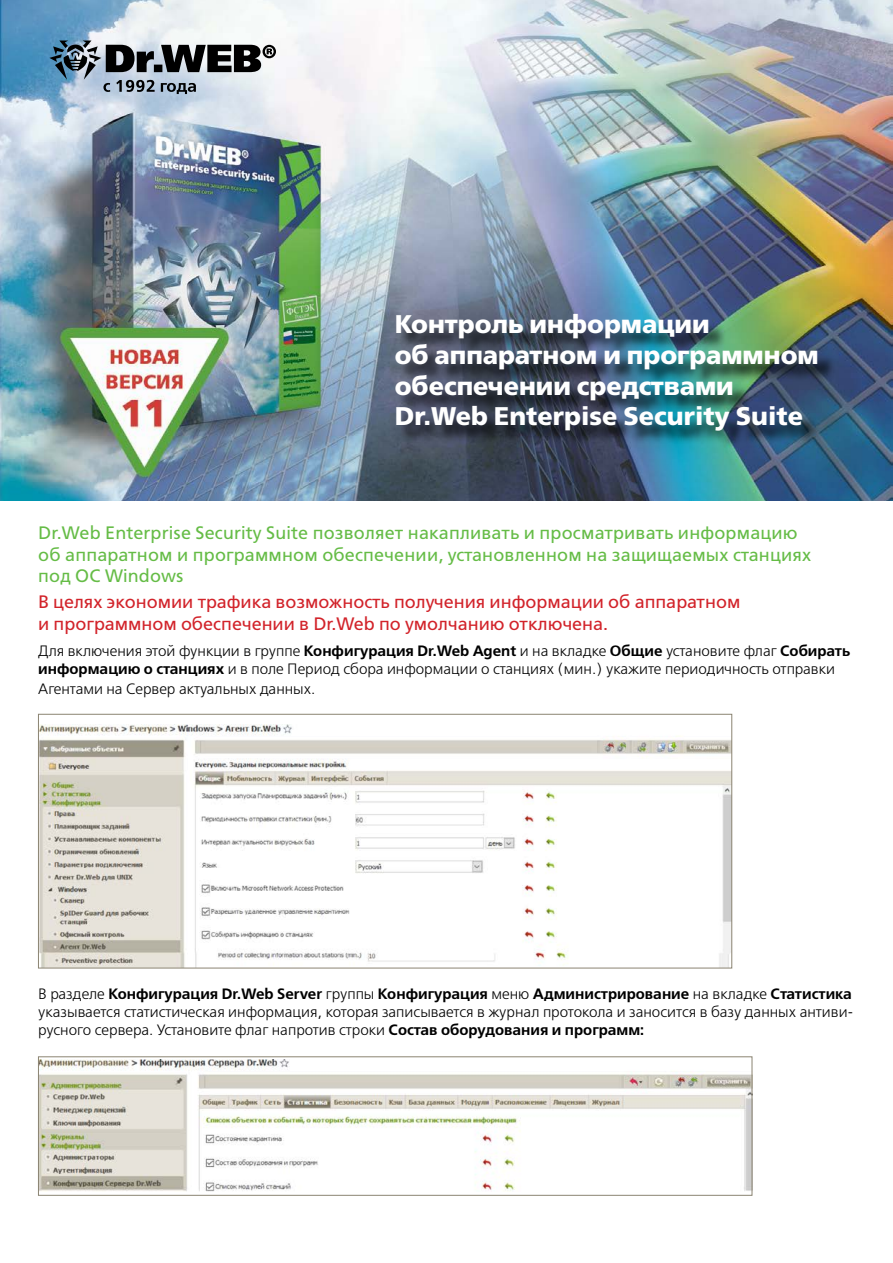
<style>
.page{position:relative;width:893px;height:1263px;background:#fff}
.page>*{position:absolute;margin:0;border:0;box-sizing:border-box;transform-origin:0 0}
.text13{font:700 25.5px/30.6px "Free Set";color:#fff}
._1{font:18px/21.6px "Free Set";letter-spacing:.01em;color:#65bc46}
._1-2{font:18px/21.6px "Free Set";color:#d2232a}
._1-3{font:300 15px/18px "Free Set";color:#000}
.s1{font-weight:600}
</style>
<div class="page">
<img style="left:40px;top:724px;width:690px;height:242px">
<div style="left:38px;top:714px;width:694px;height:254px;border:1px solid #8b8472"></div>
<img style="left:40px;top:1059px;width:710px;height:133px">
<div style="left:38px;top:1056px;width:714px;height:139px;border:1px solid #8b8472"></div>
<img style="left:0;top:0;width:893px;height:501px">
<svg style="left:49px;top:41px;width:227px;height:53px;background:#838e97"></svg>
<div style="left:398px;top:316px;width:438px;height:133px;background:#000;opacity:.75"></div>
<p class="text13" style="left:395px;top:308px;width:425px">Контроль информации<br>об аппаратном и программном обеспечении средствами<br>Dr.Web Enterpise Security Suite</p>
<p class="_1" style="left:38px;top:521px;width:774px">Dr.Web Enterprise Security Suite позволяет накапливать и просматривать информацию об аппаратном и программном обеспечении, установленном на защищаемых станциях под ОС Windows</p>
<p class="_1-2" style="left:38px;top:591px;width:704px">В целях экономии трафика возможность получения информации об аппаратном и программном обеспечении в Dr.Web по умолчанию отключена.</p>
<p class="_1-3" style="left:38px;top:642px;width:813px">Для включения этой функции в группе <span class="s1">Конфигурация Dr.Web Agent</span> и на вкладке <span class="s1">Общие</span> установите флаг <span class="s1">Собирать информацию о станциях</span> и в поле Период сбора информации о станциях (мин.) укажите периодичность отправки</p>
<p class="_1-3" style="left:38px;top:680px;width:279px">Агентами на Сервер актуальных данных.</p>
<p class="_1-3" style="left:38px;top:985px;width:817px;text-align:justify">В разделе <span class="s1">Конфигурация Dr.Web Server</span> группы <span class="s1">Конфигурация</span> меню <span class="s1">Администрирование</span> на вкладке <span class="s1">Статистика </span>указывается статистическая информация, которая записывается в журнал протокола и заносится в базу данных антиви&shy;русного сервера. Установите флаг напротив строки <span class="s1">Состав оборудования и программ:</span></p>
</div>
